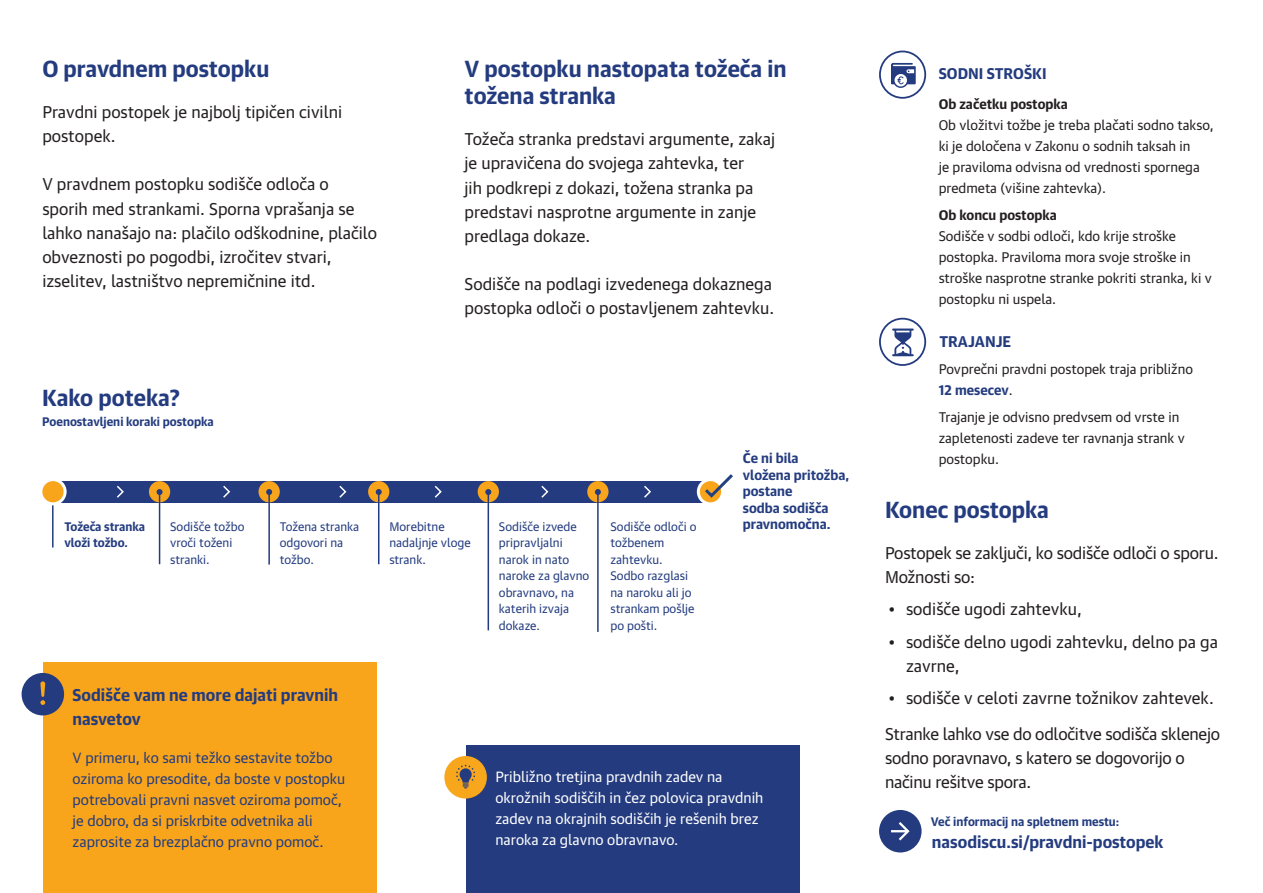
<style>
.page{position:relative;width:1263px;height:893px;background:#fff}
.page>*{position:absolute;margin:0;border:0;box-sizing:border-box;transform-origin:0 0}
.t1{font:700 22.5px/27px "Guardian Sans Text";color:#243c7f}
.t2{font:16.5px/24px "Guardian Sans Text";color:#231f20}
.t3{font:700 16.5px/24px "Guardian Sans Text";color:#243c7f}
.t4{font:700 15px "Guardian Sans Text";color:#243c7f}
.t5{font:14.4px/21px "Guardian Sans Text";color:#243c7f}
.t6{font:14.4px/21px "Guardian Sans Text";color:#fff}
.t7{font:13.5px/21px "Guardian Sans Text";color:#231f20}
.t8{font:700 13.5px/16.5px "Guardian Sans Text";color:#243c7f}
.t9{font:700 13.5px "Guardian Sans Text";color:#231f20}
.t10{font:12px/16.5px "Guardian Sans Text";color:#243c7f}
.t11{font:700 12px/16.5px "Guardian Sans Text";color:#243c7f}
.s1{font-weight:700;color:#243c7f}
</style>
<div class="page">
<div style="left:43px;top:662px;width:334px;height:231px;background:#f9a51b"></div>
<div style="left:22px;top:673px;width:42px;height:42px;background:#243c7f;border-radius:50%"></div>
<svg style="left:40px;top:681px;width:5px;height:24px"></svg>
<svg style="left:892px;top:329px;width:22px;height:27px"></svg>
<div style="left:879px;top:318px;width:47px;height:48px;border:2px solid #243c7f;border-radius:50%"></div>
<svg style="left:891px;top:63px;width:25px;height:25px"></svg>
<div style="left:879px;top:51px;width:47px;height:48px;border:2px solid #243c7f;border-radius:50%"></div>
<div style="left:466px;top:745px;width:333px;height:148px;background:#243c7f"></div>
<div style="left:444px;top:756px;width:43px;height:42px;background:#f8a61b;border-radius:50%"></div>
<svg style="left:456px;top:765px;width:19px;height:23px"></svg>
<div style="left:879px;top:810px;width:42px;height:42px;background:#243c7f;border-radius:50%"></div>
<svg style="left:891px;top:822px;width:18px;height:18px"></svg>
<div style="left:52px;top:481px;width:658px;height:21px;background:#243c7f"></div>
<svg style="left:223px;top:485px;width:7px;height:13px"></svg>
<svg style="left:644px;top:485px;width:7px;height:13px"></svg>
<div style="left:149px;top:481px;width:21px;height:21px;background:#f9a51b;border-radius:50%"></div>
<hr style="left:159px;top:492px;width:1px;height:72px;background:#243c7f">
<svg style="left:157px;top:489px;width:6px;height:6px"></svg>
<hr style="left:52px;top:492px;width:2px;height:55px;background:#243c7f">
<svg style="left:117px;top:485px;width:7px;height:13px"></svg>
<div style="left:258px;top:481px;width:22px;height:21px;background:#f9a51b;border-radius:50%"></div>
<hr style="left:268px;top:492px;width:2px;height:73px;background:#243c7f">
<svg style="left:266px;top:489px;width:6px;height:6px"></svg>
<div style="left:478px;top:481px;width:21px;height:21px;background:#f9a51b;border-radius:50%"></div>
<hr style="left:488px;top:492px;width:1px;height:138px;background:#243c7f">
<svg style="left:485px;top:489px;width:6px;height:6px"></svg>
<div style="left:587px;top:481px;width:21px;height:21px;background:#f9a51b;border-radius:50%"></div>
<hr style="left:597px;top:492px;width:2px;height:140px;background:#243c7f">
<svg style="left:595px;top:489px;width:6px;height:6px"></svg>
<svg style="left:698px;top:480px;width:25px;height:24px"></svg>
<div style="left:697px;top:478px;width:27px;height:27px;border:3px solid #fff;border-radius:50%"></div>
<svg style="left:702px;top:474px;width:31px;height:26px"></svg>
<svg style="left:339px;top:485px;width:8px;height:13px"></svg>
<div style="left:368px;top:481px;width:21px;height:21px;background:#f9a51b;border-radius:50%"></div>
<hr style="left:378px;top:492px;width:1px;height:72px;background:#243c7f">
<svg style="left:376px;top:489px;width:6px;height:6px"></svg>
<svg style="left:434px;top:485px;width:8px;height:13px"></svg>
<svg style="left:541px;top:485px;width:8px;height:13px"></svg>
<div style="left:41px;top:480px;width:24px;height:24px;background:#f9a51b;border-radius:50%"></div>
<div style="left:39px;top:478px;width:28px;height:27px;border:3px solid #fff;border-radius:50%"></div>
<h1 class="t1" style="left:42px;top:53px;width:229px">O pravdnem postopku</h1>
<p class="t2" style="left:42px;top:99px;width:301px">Pravdni postopek je najbolj tipičen civilni postopek.</p>
<p class="t2" style="left:42px;top:171px;width:336px">V pravdnem postopku sodišče odloča o sporih med strankami. Sporna vprašanja se lahko nanašajo na: plačilo odškodnine, plačilo obveznosti po pogodbi, izročitev stvari, izselitev, lastništvo nepremičnine itd.</p>
<h1 class="t1" style="left:42px;top:382px;width:139px">Kako poteka?</h1>
<p class="t11" style="left:42px;top:412px;width:173px">Poenostavljeni koraki postopka</p>
<h1 class="t1" style="left:465px;top:53px;width:323px">V postopku nastopata tožeča in tožena stranka</h1>
<p class="t2" style="left:465px;top:126px;width:312px">Tožeča stranka predstavi argumente, zakaj je upravičena do svojega zahtevka, ter<br>jih podkrepi z dokazi, tožena stranka pa predstavi nasprotne argumente in zanje predlaga dokaze.</p>
<p class="t2" style="left:465px;top:270px;width:311px">Sodišče na podlagi izvedenega dokaznega postopka odloči o postavljenem zahtevku.</p>
<p class="t11" style="left:64px;top:517px;width:82px">Tožeča stranka vloži tožbo.</p>
<p class="t10" style="left:170px;top:517px;width:76px">Sodišče tožbo vroči toženi stranki.</p>
<p class="t10" style="left:280px;top:517px;width:81px">Tožena stranka odgovori na tožbo.</p>
<p class="t10" style="left:499px;top:517px;width:92px">Sodišče izvede pripravljalni narok in nato naroke za glavno obravnavo, na katerih izvaja dokaze.</p>
<p class="t10" style="left:610px;top:517px;width:87px">Sodišče odloči o tožbenem zahtevku.<br>Sodbo razglasi na naroku ali jo strankam pošlje po pošti.</p>
<p class="t10" style="left:389px;top:517px;width:83px">Morebitne nadaljnje vloge strank.</p>
<p class="t8" style="left:743px;top:449px;width:108px">Če ni bila vložena pritožba, postane<br>sodba sodišča pravnomočna.</p>
<p class="t3" style="left:73px;top:681px;width:267px">Sodišče vam ne more dajati pravnih nasvetov</p>
<p class="t5" style="left:73px;top:746px;width:274px">V primeru, ko sami težko sestavite tožbo oziroma ko presodite, da boste v postopku potrebovali pravni nasvet oziroma pomoč, je dobro, da si priskrbite odvetnika ali zaprosite za brezplačno pravno pomoč.</p>
<p class="t6" style="left:495px;top:765px;width:269px">Približno tretjina pravdnih zadev na okrožnih sodiščih in čez polovica pravdnih zadev na okrajnih sodiščih je rešenih brez naroka za glavno obravnavo.</p>
<p class="t4" style="left:939px;top:61px;width:110px">SODNI STROŠKI</p>
<p class="t9" style="left:939px;top:93px;width:131px">Ob začetku postopka</p>
<p class="t7" style="left:939px;top:113px;width:276px">Ob vložitvi tožbe je treba plačati sodno takso, ki je določena v Zakonu o sodnih taksah in<br>je praviloma odvisna od vrednosti spornega predmeta (višine zahtevka).</p>
<p class="t9" style="left:939px;top:204px;width:120px">Ob koncu postopka</p>
<p class="t7" style="left:939px;top:224px;width:275px">Sodišče v sodbi odloči, kdo krije stroške postopka. Praviloma mora svoje stroške in stroške nasprotne stranke pokriti stranka, ki v postopku ni uspela.</p>
<p class="t4" style="left:939px;top:329px;width:73px">TRAJANJE</p>
<p class="t7" style="left:939px;top:357px;width:256px">Povprečni pravdni postopek traja približno<br><span class="s1">12 mesecev</span>.</p>
<p class="t7" style="left:939px;top:405px;width:248px">Trajanje je odvisno predvsem od vrste in zapletenosti zadeve ter ravnanja strank v postopku.</p>
<h1 class="t1" style="left:885px;top:493px;width:165px">Konec postopka</h1>
<p class="t2" style="left:885px;top:539px;width:335px">Postopek se zaključi, ko sodišče odloči o sporu.<br>Možnosti so:</p>
<p class="t2" style="left:889px;top:595px;width:194px">• sodišče ugodi zahtevku,</p>
<p class="t2" style="left:906px;top:628px;width:313px;text-indent:-17px">• sodišče delno ugodi zahtevku, delno pa ga zavrne,</p>
<p class="t2" style="left:885px;top:678px;width:337px;line-height:36px">• sodišče v celoti zavrne tožnikov zahtevek.<br>Stranke lahko vse do odločitve sodišča sklenejo</p>
<p class="t2" style="left:885px;top:744px;width:301px">sodno poravnavo, s katero se dogovorijo o načinu rešitve spora.</p>
<p class="t11" style="left:931px;top:812px;width:190px">Več informacij na spletnem mestu:</p>
<p class="t3" style="left:932px;top:828px;width:233px">nasodiscu.si/pravdni-postopek</p>
</div>
